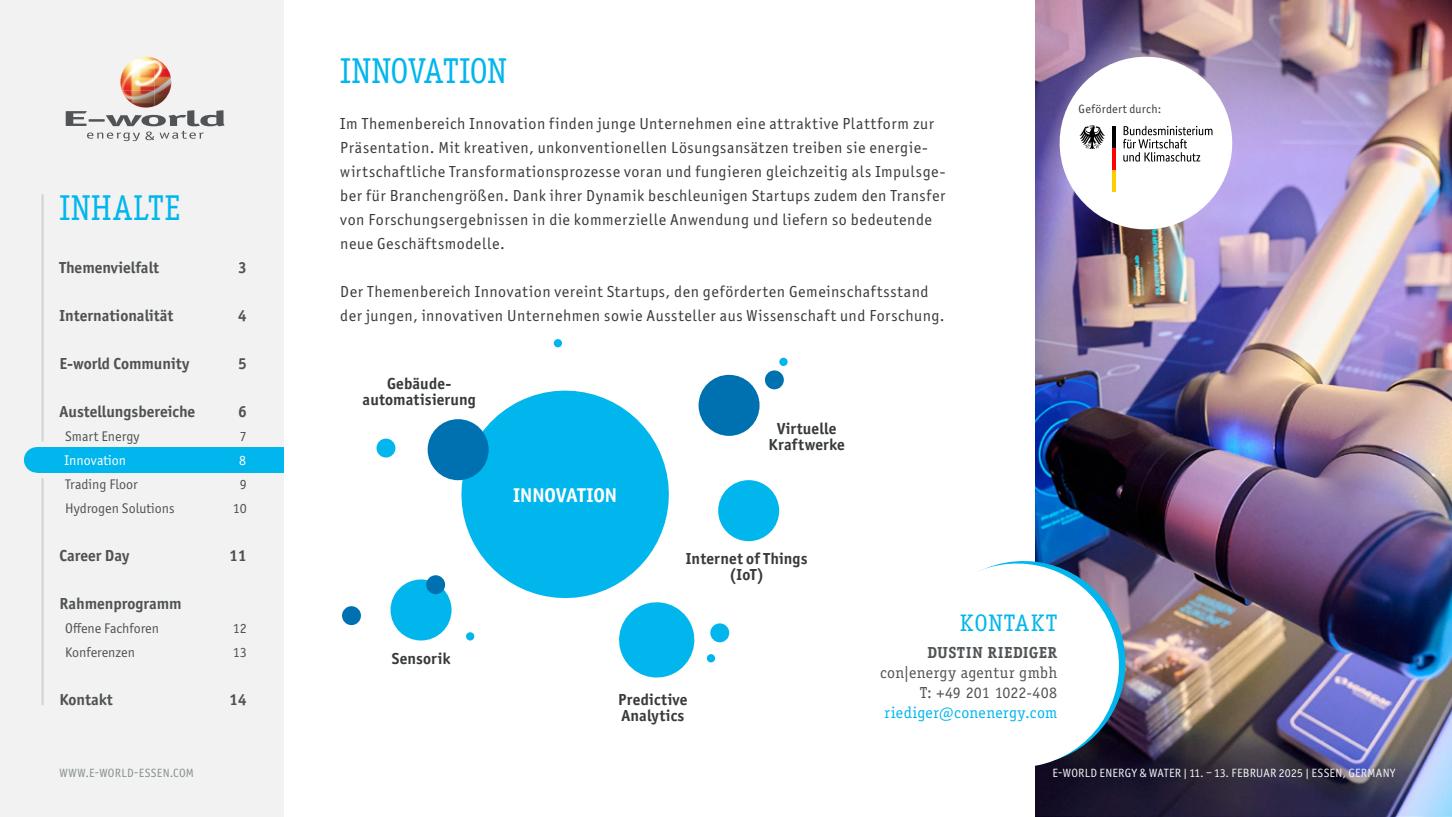
<style>
.page{position:relative;width:1452px;height:817px;background:#fff}
.page>*{position:absolute;margin:0;border:0;box-sizing:border-box;transform-origin:0 0}
.t1{font:36px "Officina Serif Std";letter-spacing:-.005em;color:#00b6ed;scale:.9 1}
.t2{font:36px "Officina Serif Std";letter-spacing:.02em;color:#00b6ed;scale:.9 1}
.t3{font:24px "Officina Serif Std";letter-spacing:.05em;color:#00b6ed}
.t4{font:700 20px "Officina Sans ITC Pro";color:#fff}
.t5{font:16px/24px "Officina Sans ITC Pro";letter-spacing:.035em;color:#373a3b}
.t6{font:700 16px "Officina Sans ITC Pro";color:#4f5253}
.t7{font:700 16px/16px "Officina Sans ITC Pro";letter-spacing:.01em;color:#373a3b;text-align:center}
.t8{font:16px/20px "Officina Serif Std";letter-spacing:.015em;color:#505456;text-align:right}
.t9{font:16px "Officina Serif Std";letter-spacing:.02em;color:#00b6ed}
.t10{font:700 16px "Officina Serif Std";letter-spacing:.02em;color:#505456}
.t11{font:14px "Officina Sans ITC Pro";color:#4f5253}
.t12{font:14px "Officina Sans ITC Pro";color:#fff}
.t13{font:12px "Officina Sans ITC Pro";letter-spacing:.025em;color:#f2f2f2}
.t14{font:12px "Officina Sans ITC Pro";letter-spacing:.025em;color:#878e91}
.t15{font:12px "Officina Sans ITC Pro";letter-spacing:.025em;color:#373a3b}
</style>
<div class="page">
<div style="left:0;top:0;width:283px;height:816px;background:#f2f2f2"></div>
<img style="left:120px;top:57px;width:34px;height:34px">
<img style="left:154px;top:85px;width:17px;height:21px">
<img style="left:122px;top:91px;width:19px;height:16px">
<svg style="left:66px;top:110px;width:158px;height:31px"></svg>
<img style="left:1035px;top:0;width:416px;height:816px">
<hr style="left:42px;top:194px;width:2px;height:247px;background:#ced3d6">
<hr style="left:42px;top:478px;width:2px;height:227px;background:#ced3d6">
<div style="left:38px;top:447px;width:245px;height:25px;background:#00b6ed"></div>
<div style="left:24px;top:447px;width:25px;height:25px;background:#00b6ed;border-radius:50%"></div>
<svg style="left:1049px;top:47px;width:192px;height:192px"></svg>
<svg style="left:1111px;top:126px;width:4px;height:22px"></svg>
<svg style="left:1111px;top:148px;width:4px;height:22px"></svg>
<svg style="left:1111px;top:170px;width:4px;height:22px"></svg>
<svg style="left:1035px;top:549px;width:102px;height:227px;background:#534a68"></svg>
<svg style="left:978px;top:552px;width:152px;height:226px"></svg>
<div style="left:718px;top:480px;width:61px;height:61px;background:#00b6ed;border-radius:50%"></div>
<div style="left:765px;top:370px;width:18px;height:19px;background:#0071b0;border-radius:50%"></div>
<div style="left:779px;top:357px;width:8px;height:9px;background:#00b6ed;border-radius:50%"></div>
<div style="left:466px;top:632px;width:8px;height:8px;background:#00b6ed;border-radius:50%"></div>
<div style="left:707px;top:654px;width:8px;height:8px;background:#00b6ed;border-radius:50%"></div>
<div style="left:710px;top:623px;width:19px;height:19px;background:#00b6ed;border-radius:50%"></div>
<div style="left:342px;top:606px;width:19px;height:19px;background:#0071b0;border-radius:50%"></div>
<div style="left:376px;top:438px;width:19px;height:19px;background:#00b6ed;border-radius:50%"></div>
<svg style="left:619px;top:612px;width:76px;height:66px"></svg>
<div style="left:390px;top:579px;width:61px;height:61px;background:#00b6ed;border-radius:50%"></div>
<svg style="left:447px;top:390px;width:235px;height:222px;fill:#00b6ed"></svg>
<div style="left:426px;top:575px;width:19px;height:19px;background:#0071b0;border-radius:50%"></div>
<div style="left:698px;top:375px;width:61px;height:61px;background:#0071b0;border-radius:50%"></div>
<div style="left:427px;top:419px;width:61px;height:61px;background:#0071b0;border-radius:50%"></div>
<div style="left:554px;top:339px;width:8px;height:8px;background:#00b6ed;border-radius:50%"></div>
<h1 class="t2" style="left:60px;top:187px;width:135px">INHALTE</h1>
<p class="t6" style="left:60px;top:257px;width:101px">Themenvielfalt</p>
<p class="t6" style="left:238px;top:257px;width:10px">3</p>
<p class="t6" style="left:60px;top:305px;width:115px">Internationalität</p>
<p class="t6" style="left:238px;top:305px;width:10px">4</p>
<p class="t6" style="left:60px;top:353px;width:131px">E-world Community</p>
<p class="t6" style="left:238px;top:353px;width:10px">5</p>
<p class="t6" style="left:60px;top:401px;width:137px">Austellungsbereiche</p>
<p class="t6" style="left:238px;top:401px;width:10px">6</p>
<p class="t11" style="left:65px;top:428px;width:76px">Smart Energy</p>
<p class="t11" style="left:240px;top:428px;width:8px">7</p>
<p class="t11" style="left:65px;top:476px;width:74px">Trading Floor</p>
<p class="t11" style="left:240px;top:476px;width:8px">9</p>
<p class="t11" style="left:65px;top:500px;width:111px">Hydrogen Solutions</p>
<p class="t11" style="left:233px;top:500px;width:15px">10</p>
<p class="t6" style="left:60px;top:545px;width:71px">Career Day</p>
<p class="t6" style="left:229px;top:545px;width:19px">11</p>
<p class="t6" style="left:60px;top:593px;width:124px">Rahmenprogramm</p>
<p class="t11" style="left:65px;top:620px;width:95px">Offene Fachforen</p>
<p class="t11" style="left:233px;top:620px;width:15px">12</p>
<p class="t11" style="left:65px;top:644px;width:71px">Konferenzen</p>
<p class="t11" style="left:233px;top:644px;width:15px">13</p>
<p class="t6" style="left:60px;top:689px;width:55px">Kontakt</p>
<p class="t6" style="left:229px;top:689px;width:19px">14</p>
<p class="t12" style="left:65px;top:452px;width:63px">Innovation</p>
<p class="t12" style="left:239px;top:452px;width:8px">8</p>
<p class="t14" style="left:60px;top:766px;width:136px">WWW.E-WORLD-ESSEN.COM</p>
<h1 class="t1" style="left:340px;top:49px;width:186px">INNOVATION</h1>
<p class="t5" style="left:340px;top:111px;width:606px">Im Themenbereich Innovation finden junge Unternehmen eine attraktive Plattform zur Präsentation. Mit kreativen, unkonventionellen Lösungsansätzen treiben sie energie&shy;wirtschaftliche Transformationsprozesse voran und fungieren gleichzeitig als Impulsge&shy;ber für Branchengrößen. Dank ihrer Dynamik beschleunigen Startups zudem den Transfer von Forschungsergebnissen in die kommerzielle Anwendung und liefern so bedeutende neue Geschäftsmodelle.</p>
<p class="t5" style="left:340px;top:279px;width:606px">Der Themenbereich Innovation vereint Startups, den geförderten Gemeinschaftsstand der jungen, innovativen Unternehmen sowie Aussteller aus Wissenschaft und Forschung.</p>
<p class="t7" style="left:362px;top:375px;width:115px">Gebäude&shy;automatisierung</p>
<p class="t7" style="left:392px;top:650px;width:60px">Sensorik</p>
<p class="t4" style="left:513px;top:482px;width:105px">INNOVATION</p>
<p class="t7" style="left:768px;top:420px;width:78px">Virtuelle<br>Kraftwerke</p>
<p class="t7" style="left:686px;top:550px;width:123px">Internet of Things (IoT)</p>
<p class="t7" style="left:618px;top:691px;width:71px;text-align:left">Predictive<br>Analytics</p>
<h2 class="t3" style="left:959px;top:608px;width:99px">KONTAKT</h2>
<p class="t10" style="left:927px;top:642px;width:131px">DUSTIN RIEDIGER</p>
<p class="t8" style="left:880px;top:662px;width:179px">con|energy agentur gmbh<br>T: +49 201 1022-408</p>
<p class="t9" style="left:884px;top:703px;width:174px">riediger@conenergy.com</p>
<p class="t15" style="left:1078px;top:102px;width:84px">Gefördert durch:</p>
<p class="t13" style="left:1052px;top:766px;width:344px">E-WORLD ENERGY &amp; WATER | 11. – 13. FEBRUAR 2025 | ESSEN, GERMANY</p>
</div>
